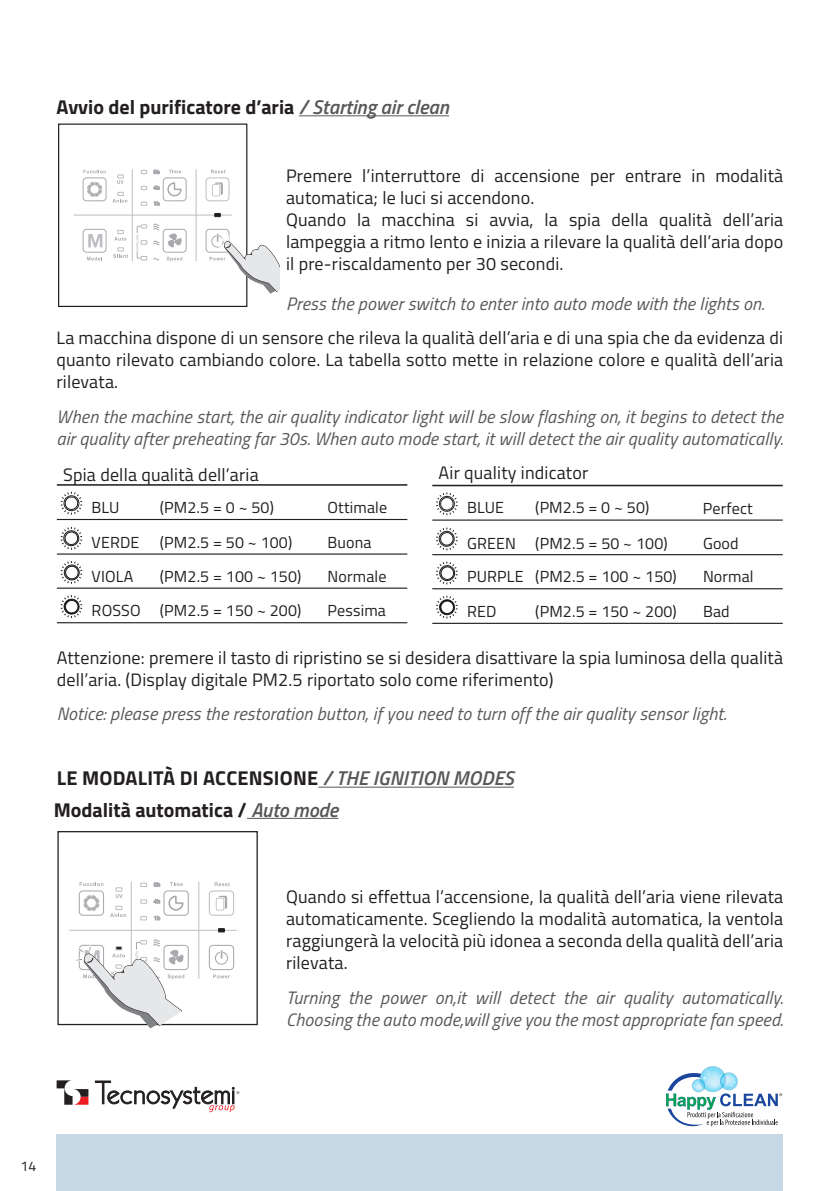
<style>
.page{position:relative;width:840px;height:1191px;background:#fff}
.page>*{position:absolute;margin:0;border:0;box-sizing:border-box;transform-origin:0 0}
.t1{font:700 20px "Titillium Web";color:#231f20}
.t2{font:18px/22px "Titillium Web";letter-spacing:.01em;color:#231f20}
.t3{font:italic 18px/22px "Titillium Web";letter-spacing:.01em;color:#57585a}
.t4{font:16px "Titillium Web";letter-spacing:.01em;color:#231f20}
.t5{font:14px "Titillium Web";color:#231f20}
.s1{font-weight:600;font-style:italic;color:#57585a}
</style>
<div class="page">
<svg style="left:57px;top:1080px;width:31px;height:24px"></svg>
<svg style="left:95px;top:1080px;width:144px;height:32px"></svg>
<svg style="left:666px;top:1066px;width:115px;height:60px"></svg>
<div style="left:57px;top:1134px;width:725px;height:57px;background:#c5d8e3"></div>
<hr style="left:432px;top:519px;width:350px;height:1px;background:#231f20">
<hr style="left:432px;top:554px;width:350px;height:1px;background:#231f20">
<hr style="left:432px;top:623px;width:350px;height:1px;background:#231f20">
<hr style="left:432px;top:485px;width:350px;height:1px;background:#231f20">
<hr style="left:432px;top:588px;width:350px;height:1px;background:#231f20">
<svg style="left:436px;top:492px;width:21px;height:23px"></svg>
<svg style="left:436px;top:527px;width:21px;height:23px"></svg>
<svg style="left:436px;top:561px;width:21px;height:23px"></svg>
<svg style="left:436px;top:595px;width:21px;height:24px"></svg>
<hr style="left:299px;top:115px;width:150px;height:1px;background:#57585a">
<hr style="left:318px;top:787px;width:195px;height:1px;background:#57585a">
<hr style="left:74px;top:215px;width:158px;height:1px;background:#bfbebe">
<svg style="left:212px;top:182px;width:11px;height:14px"></svg>
<div style="left:205px;top:177px;width:24px;height:24px;border:1px solid #bfbebe;border-radius:3px"></div>
<div style="left:163px;top:177px;width:23px;height:24px;border:1px solid #a8a9ad;border-radius:3px"></div>
<svg style="left:211px;top:170px;width:14px;height:3px"></svg>
<svg style="left:83px;top:170px;width:23px;height:3px"></svg>
<svg style="left:169px;top:170px;width:12px;height:3px"></svg>
<div style="left:205px;top:229px;width:24px;height:24px;border:1px solid #a8a9ad;border-radius:3px"></div>
<div style="left:83px;top:229px;width:23px;height:24px;border:1px solid #a8a9ad;border-radius:3px"></div>
<div style="left:163px;top:229px;width:23px;height:24px;border:1px solid #a8a9ad;border-radius:3px"></div>
<svg style="left:87px;top:257px;width:15px;height:3px"></svg>
<svg style="left:214px;top:213px;width:6px;height:4px"></svg>
<svg style="left:112px;top:192px;width:15px;height:10px"></svg>
<hr style="left:196px;top:169px;width:1px;height:92px;background:#bfbebe">
<hr style="left:132px;top:169px;width:1px;height:92px;background:#bfbebe">
<svg style="left:141px;top:202px;width:6px;height:3px"></svg>
<svg style="left:141px;top:170px;width:6px;height:4px"></svg>
<svg style="left:166px;top:233px;width:16px;height:29px"></svg>
<svg style="left:167px;top:182px;width:15px;height:15px"></svg>
<svg style="left:154px;top:201px;width:5px;height:5px"></svg>
<svg style="left:153px;top:185px;width:6px;height:5px"></svg>
<svg style="left:153px;top:170px;width:6px;height:4px"></svg>
<div style="left:83px;top:177px;width:23px;height:24px;border:1px solid #a8a9ad;border-radius:3px"></div>
<svg style="left:87px;top:182px;width:15px;height:15px"></svg>
<div style="left:90px;top:185px;width:9px;height:9px;background:#fff;border-radius:50%"></div>
<div style="left:90px;top:185px;width:9px;height:9px;border:1px solid #bfbebe;border-radius:50%"></div>
<svg style="left:114px;top:230px;width:12px;height:11px"></svg>
<svg style="left:113px;top:248px;width:15px;height:10px"></svg>
<svg style="left:136px;top:223px;width:24px;height:38px"></svg>
<svg style="left:88px;top:234px;width:14px;height:13px"></svg>
<div style="left:58px;top:123px;width:189px;height:184px;border:1px solid #231f20"></div>
<svg style="left:209px;top:234px;width:71px;height:60px"></svg>
<svg style="left:117px;top:175px;width:7px;height:9px"></svg>
<hr style="left:57px;top:519px;width:350px;height:1px;background:#231f20">
<hr style="left:57px;top:553px;width:350px;height:1px;background:#231f20">
<hr style="left:57px;top:622px;width:350px;height:1px;background:#231f20">
<hr style="left:57px;top:484px;width:350px;height:2px;background:#231f20">
<hr style="left:57px;top:587px;width:350px;height:2px;background:#231f20">
<svg style="left:61px;top:491px;width:21px;height:24px"></svg>
<svg style="left:61px;top:527px;width:21px;height:23px"></svg>
<svg style="left:61px;top:561px;width:21px;height:23px"></svg>
<svg style="left:61px;top:595px;width:21px;height:23px"></svg>
<hr style="left:247px;top:818px;width:91px;height:1px;background:#57585a">
<hr style="left:69px;top:930px;width:167px;height:1px;background:#bfbebe">
<svg style="left:216px;top:895px;width:11px;height:15px"></svg>
<div style="left:209px;top:890px;width:25px;height:25px;border:1px solid #bfbebe;border-radius:4px"></div>
<div style="left:163px;top:890px;width:26px;height:25px;border:1px solid #a8a9ad;border-radius:4px"></div>
<svg style="left:214px;top:882px;width:16px;height:4px"></svg>
<svg style="left:79px;top:882px;width:24px;height:4px"></svg>
<svg style="left:170px;top:882px;width:13px;height:4px"></svg>
<svg style="left:215px;top:950px;width:13px;height:15px"></svg>
<div style="left:209px;top:944px;width:25px;height:26px;border:1px solid #a8a9ad;border-radius:4px"></div>
<div style="left:163px;top:944px;width:26px;height:26px;border:1px solid #a8a9ad;border-radius:4px"></div>
<svg style="left:213px;top:974px;width:17px;height:4px"></svg>
<svg style="left:218px;top:928px;width:6px;height:4px"></svg>
<svg style="left:110px;top:906px;width:16px;height:11px"></svg>
<hr style="left:198px;top:881px;width:1px;height:98px;background:#bfbebe">
<hr style="left:131px;top:881px;width:1px;height:98px;background:#bfbebe">
<svg style="left:141px;top:916px;width:6px;height:4px"></svg>
<svg style="left:141px;top:899px;width:6px;height:4px"></svg>
<svg style="left:168px;top:895px;width:16px;height:16px"></svg>
<svg style="left:154px;top:915px;width:6px;height:5px"></svg>
<svg style="left:153px;top:899px;width:7px;height:4px"></svg>
<svg style="left:153px;top:882px;width:7px;height:5px"></svg>
<div style="left:79px;top:890px;width:25px;height:25px;border:1px solid #a8a9ad;border-radius:4px"></div>
<svg style="left:84px;top:895px;width:15px;height:16px"></svg>
<div style="left:86px;top:898px;width:10px;height:10px;background:#fff;border-radius:50%"></div>
<div style="left:86px;top:898px;width:10px;height:10px;border:1px solid #bfbebe;border-radius:50%"></div>
<div style="left:57px;top:831px;width:201px;height:194px;border:1px solid #231f20"></div>
<svg style="left:76px;top:937px;width:108px;height:91px"></svg>
<svg style="left:116px;top:887px;width:7px;height:11px"></svg>
<p class="t1" style="left:57px;top:92px;width:394px">Avvio del purificatore d’aria <span class="s1">/ Starting air clean</span></p>
<p class="t2" style="left:286px;top:164px;width:498px">Premere l’interruttore di accensione per entrare in modalità automatica; le luci si accendono.<br>Quando la macchina si avvia, la spia della qualità dell’aria lampeggia a ritmo lento e inizia a rilevare la qualità dell’aria dopo il pre-riscaldamento per 30 secondi.</p>
<p class="t3" style="left:286px;top:292px;width:479px">Press the power switch to enter into auto mode with the lights on.</p>
<p class="t2" style="left:57px;top:326px;width:727px;text-align:justify">La macchina dispone di un sensore che rileva la qualità dell’aria e di una spia che da evidenza di quanto rilevato cambiando colore. La tabella sotto mette in relazione colore e qualità dell’aria rilevata.</p>
<p class="t3" style="left:57px;top:405px;width:727px">When the machine start, the air quality indicator light will be slow flashing on, it begins to detect the air quality after preheating far 30s. When auto mode start, it will detect the air quality automatically.</p>
<p class="t2" style="left:63px;top:463px;width:197px">Spia della qualità dell’aria</p>
<p class="t4" style="left:92px;top:495px;width:29px">BLU</p>
<p class="t4" style="left:160px;top:495px;width:116px">(PM2.5 = 0 ~ 50)</p>
<p class="t4" style="left:327px;top:495px;width:61px">Ottimale</p>
<p class="t4" style="left:92px;top:531px;width:49px">VERDE</p>
<p class="t4" style="left:160px;top:531px;width:134px">(PM2.5 = 50 ~ 100)</p>
<p class="t4" style="left:327px;top:531px;width:46px">Buona</p>
<p class="t4" style="left:92px;top:564px;width:43px">VIOLA</p>
<p class="t4" style="left:160px;top:564px;width:143px">(PM2.5 = 100 ~ 150)</p>
<p class="t4" style="left:327px;top:564px;width:60px">Normale</p>
<p class="t4" style="left:92px;top:599px;width:211px">ROSSO (PM2.5 = 150 ~ 200)</p>
<p class="t4" style="left:327px;top:599px;width:60px">Pessima</p>
<p class="t2" style="left:438px;top:461px;width:151px">Air quality indicator</p>
<p class="t4" style="left:467px;top:496px;width:38px">BLUE</p>
<p class="t4" style="left:535px;top:496px;width:116px">(PM2.5 = 0 ~ 50)</p>
<p class="t4" style="left:702px;top:496px;width:51px">Perfect</p>
<p class="t4" style="left:467px;top:531px;width:202px">GREEN (PM2.5 = 50 ~ 100)</p>
<p class="t4" style="left:702px;top:531px;width:37px">Good</p>
<p class="t4" style="left:467px;top:565px;width:211px">PURPLE (PM2.5 = 100 ~ 150)</p>
<p class="t4" style="left:702px;top:565px;width:52px">Normal</p>
<p class="t4" style="left:467px;top:599px;width:31px">RED</p>
<p class="t4" style="left:535px;top:599px;width:143px">(PM2.5 = 150 ~ 200)</p>
<p class="t4" style="left:702px;top:599px;width:28px">Bad</p>
<p class="t2" style="left:57px;top:645px;width:727px">Attenzione: premere il tasto di ripristino se si desidera disattivare la spia luminosa della qualità dell’aria. (Display digitale PM2.5 riportato solo come riferimento)</p>
<p class="t3" style="left:57px;top:702px;width:671px">Notice: please press the restoration button, if you need to turn off the air quality sensor light.</p>
<p class="t1" style="left:57px;top:763px;width:458px">LE MODALITÀ DI ACCENSIONE <span class="s1">/ THE IGNITION MODES</span></p>
<p class="t1" style="left:54px;top:794px;width:286px">Modalità automatica / <span class="s1">Auto mode</span></p>
<p class="t2" style="left:286px;top:885px;width:498px;text-align:justify">Quando si effettua l’accensione, la qualità dell’aria viene rilevata automaticamente. Scegliendo la modalità automatica, la ventola raggiungerà la velocità più idonea a seconda della qualità dell’aria rilevata.</p>
<p class="t3" style="left:286px;top:985px;width:498px">Turning the power on,it will detect the air quality automatically.<br>Choosing the auto mode,will give you the most appropriate fan speed.</p>
<p class="t5" style="left:21px;top:1156px;width:17px">14</p>
</div>
